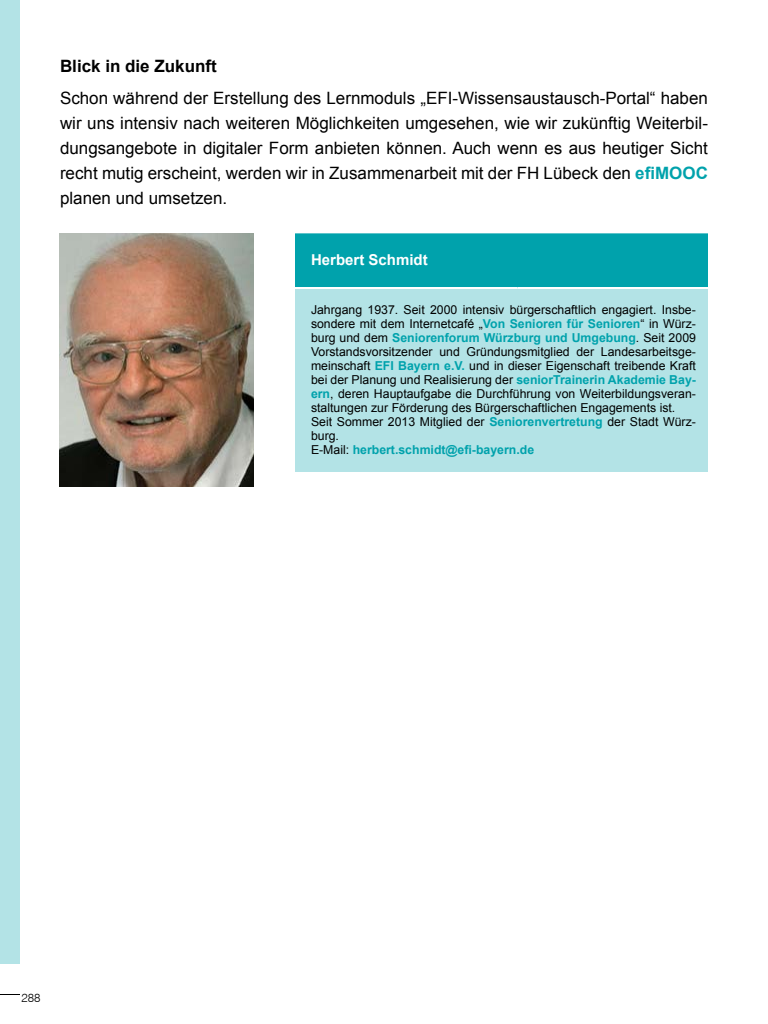
<style>
.page{position:relative;width:768px;height:1024px;background:#fff}
.page>*{position:absolute;margin:0;border:0;box-sizing:border-box;transform-origin:0 0}
.t1{font:17px/25px "Arial";color:#000;text-align:justify}
.t2{font:700 17px "Arial";color:#000}
.t3{font:700 15px "Arial";color:#fff}
.t4{font:12.3px/14px "Arial";color:#000}
.t5{font:300 12px "Swiss 721 BT";color:#000}
.s1{font-weight:700;color:#00a2ac}
</style>
<div class="page">
<div style="left:0;top:0;width:20px;height:964px;background:#b3e3e6"></div>
<svg style="left:0;top:994px;width:20px;height:1px"></svg>
<div style="left:295px;top:233px;width:413px;height:54px;background:#00a2ac"></div>
<div style="left:295px;top:288px;width:413px;height:184px;background:#b3e3e6"></div>
<hr style="left:295px;top:287px;width:223px;height:2px;background:#fff">
<hr style="left:518px;top:287px;width:190px;height:2px;background:#fff">
<img style="left:60px;top:234px;width:194px;height:252px">
<h1 class="t2" style="left:60px;top:55px;width:158px">Blick in die Zukunft</h1>
<p class="t1" style="left:60px;top:86px;width:650px">Schon während der Erstellung des Lernmoduls „EFI-Wissensaustausch-Portal“ haben wir uns intensiv nach weiteren Möglichkeiten umgesehen, wie wir zukünftig Weiterbil&shy;dungsangebote in digitaler Form anbieten können. Auch wenn es aus heutiger Sicht recht mutig erscheint, werden wir in Zusammenarbeit mit der FH Lübeck den <span class="s1">efiMOOC </span>planen und umsetzen.</p>
<p class="t3" style="left:311px;top:250px;width:118px">Herbert Schmidt</p>
<p class="t4" style="left:311px;top:303px;width:387px">Jahrgang 1937. Seit 2000 intensiv bürgerschaftlich engagiert. Insbe&shy;sondere mit dem Internetcafé „<span class="s1">Von Senioren für Senioren</span>“ in Würz&shy;burg und dem <span class="s1">Seniorenforum Würzburg und Umgebung</span>. Seit 2009<br>Vorstandsvorsitzender und Gründungsmitglied der Landesarbeitsge&shy;meinschaft <span class="s1">EFI Bayern e.V.</span> und in dieser Eigenschaft treibende Kraft bei der Planung und Realisierung der <span class="s1">seniorTrainerin Akademie Bay&shy;ern</span>, deren Hauptaufgabe die Durchführung von Weiterbildungsveran&shy;staltungen zur Förderung des Bürgerschaftlichen Engagements ist.<br>Seit Sommer 2013 Mitglied der <span class="s1">Seniorenvertretung</span> der Stadt Würz&shy;burg.<br>E-Mail: <span class="s1">herbert.schmidt@efi-bayern.de</span></p>
<p class="t5" style="left:21px;top:990px;width:21px">288</p>
</div>
